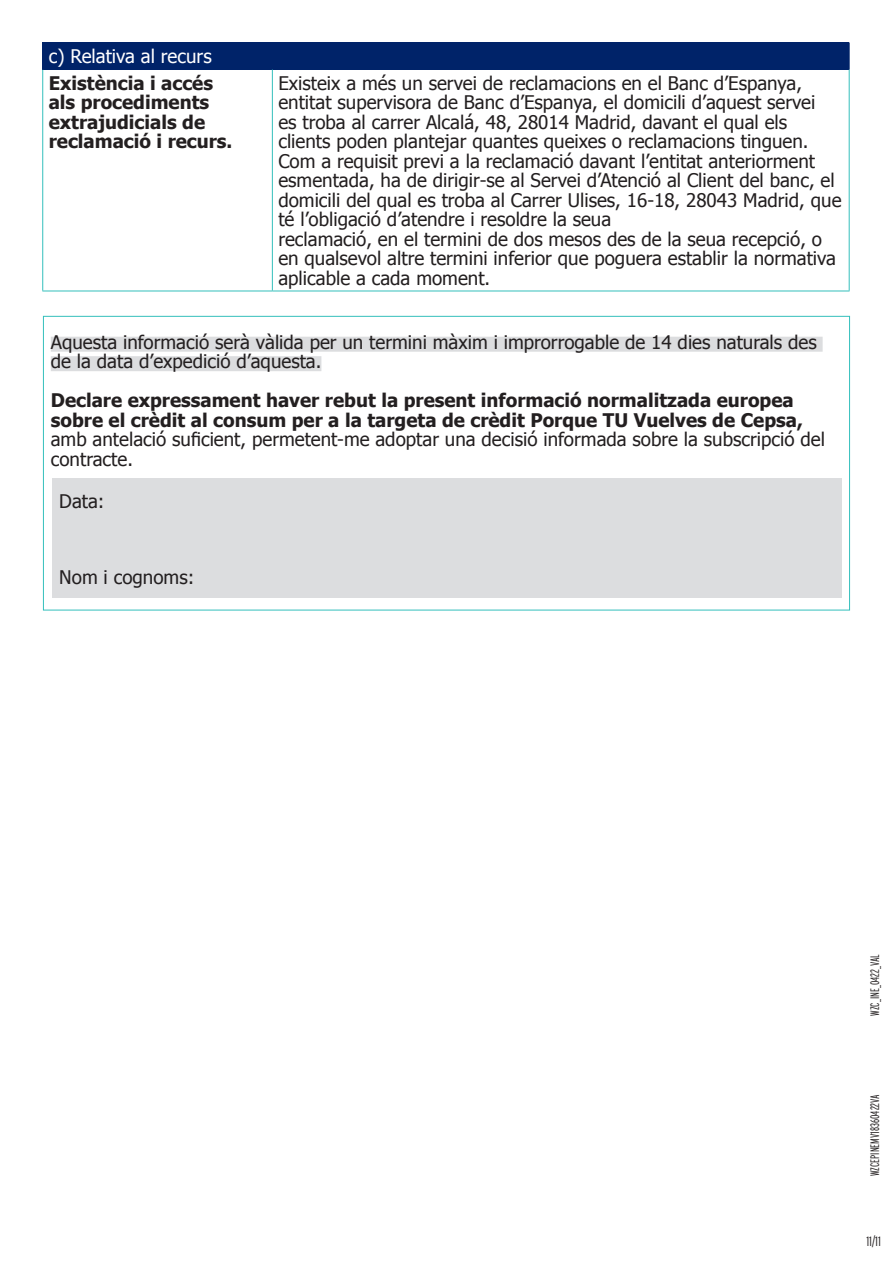
<style>
.page{position:relative;width:893px;height:1263px;background:#fff}
.page>*{position:absolute;margin:0;border:0;box-sizing:border-box;transform-origin:0 0}
.t1{font:18.75px/19.5px "Tahoma";color:#231f20}
.t2{font:700 18.75px/19.5px "Tahoma";color:#231f20}
.t3{font:18.75px "Tahoma";color:#fff}
.t4{font:300 extra-condensed 13.5px "Interstate";color:#231f20}
.t5{font:300 extra-condensed 12.3px "Interstate";color:#231f20}
</style>
<div class="page">
<div style="left:52px;top:479px;width:789px;height:119px;background:#dcdddf"></div>
<div style="left:51px;top:337px;width:772px;height:15px;background:#dcdddf"></div>
<div style="left:51px;top:356px;width:270px;height:15px;background:#dcdddf"></div>
<div style="left:43px;top:43px;width:806px;height:27px;background:#002369"></div>
<hr style="left:42px;top:70px;width:1px;height:221px;background:#34bfbc">
<hr style="left:849px;top:70px;width:1px;height:221px;background:#34bfbc">
<hr style="left:42px;top:291px;width:230px;height:1px;background:#34bfbc">
<hr style="left:272px;top:291px;width:577px;height:1px;background:#34bfbc">
<hr style="left:272px;top:70px;width:1px;height:221px;background:#34bfbc">
<svg style="left:42px;top:43px;width:1px;height:27px"></svg>
<svg style="left:849px;top:43px;width:1px;height:27px"></svg>
<p class="t3" style="left:49px;top:44px;width:164px">c) Relativa al recurs</p>
<p class="t2" style="left:49px;top:73px;width:185px">Existència i accés als procediments extrajudicials de reclamació i recurs.</p>
<p class="t1" style="left:278px;top:73px;width:565px">Existeix a més un servei de reclamacions en el Banc d’Espanya, entitat supervisora de Banc d’Espanya, el domicili d’aquest servei<br>es troba al carrer Alcalá, 48, 28014 Madrid, davant el qual els clients poden plantejar quantes queixes o reclamacions tinguen.<br>Com a requisit previ a la reclamació davant l’entitat anteriorment esmentada, ha de dirigir-se al Servei d’Atenció al Client del banc, el domicili del qual es troba al Carrer Ulises, 16-18, 28043 Madrid, que té l’obligació d’atendre i resoldre la seua<br>reclamació, en el termini de dos mesos des de la seua recepció, o en qualsevol altre termini inferior que poguera establir la normativa aplicable a cada moment.</p>
<p class="t1" style="left:51px;top:331px;width:767px">Aquesta informació serà vàlida per un termini màxim i improrrogable de 14 dies naturals des de la data d’expedició d’aquesta.</p>
<p class="t2" style="left:51px;top:390px;width:754px">Declare expressament haver rebut la present informació normalitzada europea sobre el crèdit al consum per a la targeta de crèdit Porque TU Vuelves de Cepsa,</p>
<p class="t1" style="left:51px;top:429px;width:776px">amb antelació suficient, permetent-me adoptar una decisió informada sobre la subscripció del contracte.</p>
<p class="t1" style="left:59px;top:491px;width:47px">Data:</p>
<p class="t1" style="left:59px;top:567px;width:137px">Nom i cognoms:</p>
<p class="t5" style="left:868px;top:1016px;width:63px;rotate:-90deg">WZC_INE_0422_VAL</p>
<p class="t5" style="left:868px;top:1176px;width:83px;rotate:-90deg">WZCEPINEMV18360422VA</p>
<p class="t4" style="left:866px;top:1234px;width:16px">11/11</p>
</div>
